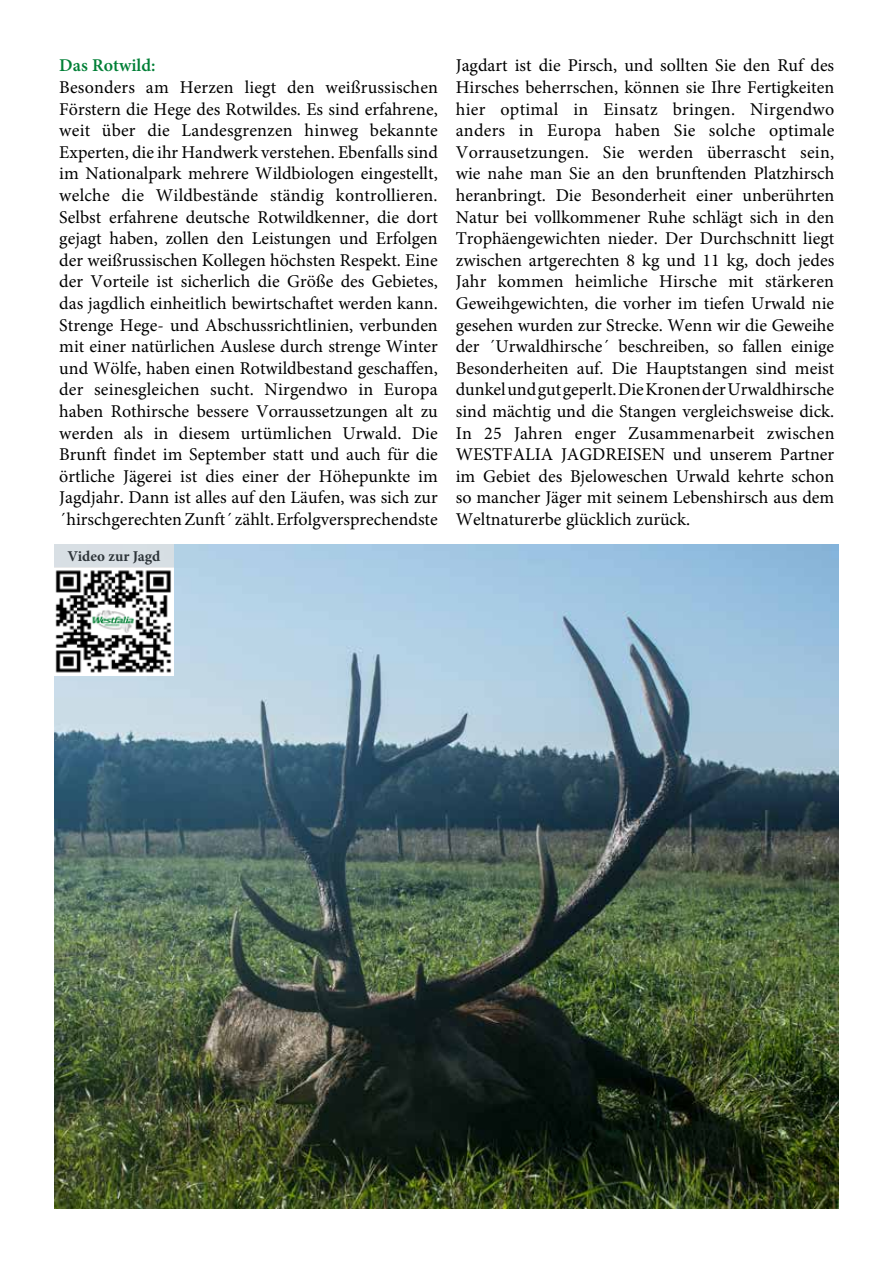
<style>
.page{position:relative;width:893px;height:1263px;background:#fff}
.page>*{position:absolute;margin:0;border:0;box-sizing:border-box;transform-origin:0 0}
.t1{font:18px/21.6px "Minion Pro";color:#000;text-align:justify}
.t2{font:600 18px "Minion Pro";color:#007f36}
.t3{font:700 15px "Minion Pro";color:#000}
</style>
<div class="page">
<img style="left:54px;top:544px;width:785px;height:665px">
<img style="left:54px;top:568px;width:120px;height:107px">
<div style="left:54px;top:544px;width:120px;height:24px;background:#d8dfe4"></div>
<p class="t2" style="left:59px;top:53px;width:98px">Das Rotwild:</p>
<p class="t1" style="left:59px;top:76px;width:380px">Besonders am Herzen liegt den weißrussischen Förstern die Hege des Rotwildes. Es sind erfahrene, weit über die Landesgrenzen hinweg bekannte Experten, die ihr Handwerk verstehen. Ebenfalls sind im Nationalpark mehrere Wildbiologen eingestellt, welche die Wildbestände ständig kontrollieren.<br>Selbst erfahrene deutsche Rotwildkenner, die dort gejagt haben, zollen den Leistungen und Erfolgen der weißrussischen Kollegen höchsten Respekt. Eine der Vorteile ist sicherlich die Größe des Gebietes, das jagdlich einheitlich bewirtschaftet werden kann.<br>Strenge Hege- und Abschussrichtlinien, verbunden mit einer natürlichen Auslese durch strenge Winter und Wölfe, haben einen Rotwildbestand geschaffen, der seinesgleichen sucht. Nirgendwo in Europa haben Rothirsche bessere Vorraussetzungen alt zu werden als in diesem urtümlichen Urwald. Die Brunft findet im September statt und auch für die örtliche Jägerei ist dies einer der Höhepunkte im Jagdjahr. Dann ist alles auf den Läufen, was sich zur ´hirschgerechten Zunft´ zählt. Erfolgversprechendste</p>
<p class="t3" style="left:68px;top:546px;width:94px">Video zur Jagd</p>
<p class="t1" style="left:456px;top:55px;width:380px">Jagdart ist die Pirsch, und sollten Sie den Ruf des Hirsches beherrschen, können sie Ihre Fertigkeiten hier optimal in Einsatz bringen. Nirgendwo anders in Europa haben Sie solche optimale Vorrausetzungen. Sie werden überrascht sein, wie nahe man Sie an den brunftenden Platzhirsch heranbringt. Die Besonderheit einer unberührten Natur bei vollkommener Ruhe schlägt sich in den Trophäengewichten nieder. Der Durchschnitt liegt zwischen artgerechten 8 kg und 11 kg, doch jedes Jahr kommen heimliche Hirsche mit stärkeren Geweihgewichten, die vorher im tiefen Urwald nie gesehen wurden zur Strecke. Wenn wir die Geweihe der ´Urwaldhirsche´ beschreiben, so fallen einige Besonderheiten auf. Die Hauptstangen sind meist dunkel und gut geperlt. Die Kronen der Urwaldhirsche sind mächtig und die Stangen vergleichsweise dick.<br>In 25 Jahren enger Zusammenarbeit zwischen WESTFALIA JAGDREISEN und unserem Partner im Gebiet des Bjeloweschen Urwald kehrte schon so mancher Jäger mit seinem Lebenshirsch aus dem Weltnaturerbe glücklich zurück.</p>
</div>
